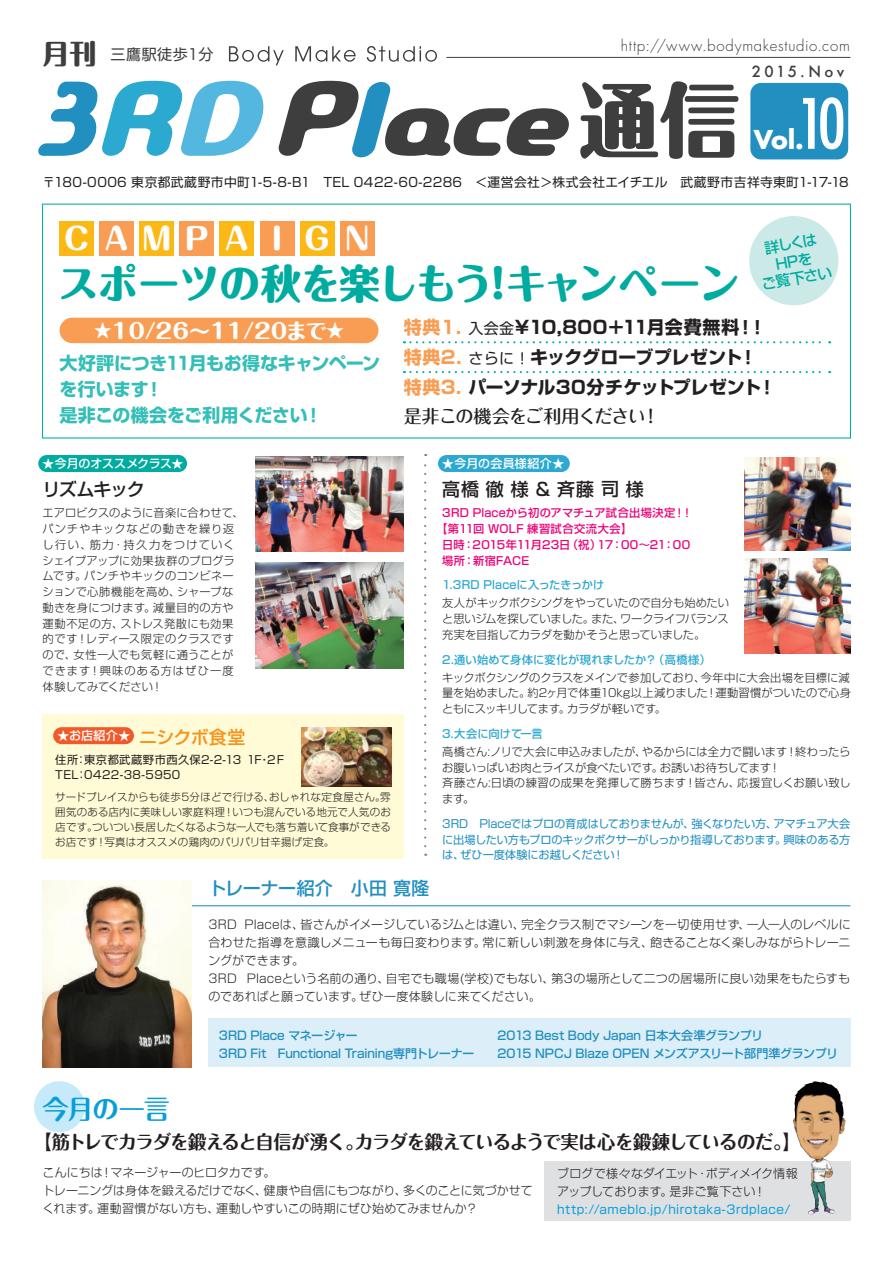
<style>
.page{position:relative;width:893px;height:1263px;background:#fff}
.page>*{position:absolute;margin:0;border:0;box-sizing:border-box;transform-origin:0 0}
.t1{font:800 81px "Maru Fo Pro";color:#3e3e3f}
.t2{font:condensed 67.5px "Futura";color:#fff}
.t3{font:800 40.5px "Maru Fo Pro";letter-spacing:-.025em;color:#00aba0}
.t4{font:800 30px "Maru Fo Pro";letter-spacing:.475em;color:#fff}
.t5{font:700 26.25px "Maru Fo Pro";letter-spacing:-.045em;color:#069edb}
.t6{font:700 25.35px "Futura";color:#fff}
.t7{font:800 21px "Maru Fo Pro";color:#fff}
.t8{font:700 18.75px "Maru Fo Pro";letter-spacing:-.05em;color:#231f20}
.t9{font:700 18px/30px "Shin Go";letter-spacing:.01em;color:#231f20}
.t10{font:700 18px/26.2px "Shin Go";letter-spacing:-.02em;color:#33beb7}
.t11{font:500 18px "Shin Go";letter-spacing:-.05em;color:#231f20}
.t12{font:500 18px "Maru Fo Pro";letter-spacing:-.045em;color:#231f20}
.t13{font:500 18px "Shin Go";letter-spacing:.005em;color:#218fc0}
.t14{font:500 18px "Shin Go";letter-spacing:-.045em;color:#f7931d}
.t15{font:300 15px "Futura";letter-spacing:.05em;color:#3e3e3f}
.t16{font:15px "Shin Go";letter-spacing:.035em;color:#3e3e3f}
.t17{font:500 15px "Futura";letter-spacing:.215em;color:#3e3e3f}
.t18{font:500 14.7px/17.5px "Shin Go";color:#00aba0;text-align:center}
.t19{font:12.75px "Shin Go";letter-spacing:.025em;color:#231f20}
.t20{font:300 12px/18px "Shin Go";letter-spacing:.005em;color:#231f20}
.t21{font:500 12px/18px "Shin Go";letter-spacing:-.01em;color:#218fc0}
.t22{font:12px "Shin Go";letter-spacing:.035em;color:#069edb}
.t23{font:500 12px "Shin Go";letter-spacing:-.02em;color:#fff}
.t24{font:500 12px "Shin Go";letter-spacing:.03em;color:#fff}
.t25{font:500 12px "Shin Go";color:#fff}
.t26{font:300 11.25px/15.8px "Shin Go";letter-spacing:.01em;color:#231f20;text-align:justify}
.t27{font:300 11.25px/15.8px "Shin Go";letter-spacing:.03em;color:#231f20}
.t28{font:11.25px/15.8px "Shin Go";letter-spacing:-.025em;color:#218fc0;text-align:justify}
.t29{font:500 11.25px "Shin Go";letter-spacing:.01em;color:#2ca9d0}
.t30{font:500 11.25px "Shin Go";letter-spacing:.015em;color:#ed0277}
.t31{font:11.25px/15px "Shin Go";letter-spacing:.035em;color:#231f20}
.t32{font:500 11.25px "Shin Go";letter-spacing:-.01em;color:#ed0277}
.t33{font:300 10.5px/15px "Shin Go";letter-spacing:.005em;color:#231f20;text-align:justify}
.s1{font-family:"Maru Fo Pro";font-weight:800;font-size:27px}
.s2{color:#f89d53}
.s3{font-weight:400;font-size:15px}
.s4{font-size:18px}
</style>
<div class="page">
<div style="left:208px;top:1018px;width:642px;height:49px;background:#dceef7"></div>
<div style="left:43px;top:714px;width:361px;height:145px;background:#fffbd6"></div>
<div style="left:38px;top:455px;width:149px;height:17px;background:#00aba0;border-radius:9px"></div>
<hr style="left:446px;top:57px;width:404px;height:1px;background:#3e3e3f">
<svg style="left:38px;top:81px;width:226px;height:75px"></svg>
<svg style="left:278px;top:81px;width:291px;height:76px"></svg>
<div style="left:750px;top:83px;width:98px;height:76px;background:#218fc0;border-radius:11px"></div>
<svg style="left:229px;top:46px;width:55px;height:19px"></svg>
<svg style="left:295px;top:46px;width:61px;height:16px"></svg>
<svg style="left:367px;top:46px;width:70px;height:16px"></svg>
<div style="left:544px;top:1161px;width:306px;height:59px;background:#dfe0e2"></div>
<hr style="left:43px;top:905px;width:807px;height:1px;background:#218fc0">
<img style="left:255px;top:456px;width:149px;height:96px">
<img style="left:744px;top:457px;width:106px;height:93px">
<img style="left:255px;top:562px;width:149px;height:107px">
<svg style="left:424px;top:454px;width:2px;height:392px"></svg>
<div style="left:53px;top:727px;width:81px;height:17px;background:#f15929;border-radius:9px"></div>
<div style="left:438px;top:455px;width:132px;height:17px;background:#2ca9d0;border-radius:9px"></div>
<img style="left:43px;top:880px;width:148px;height:187px">
<img style="left:302px;top:727px;width:89px;height:60px">
<div style="left:34px;top:1081px;width:51px;height:51px;background:#c6eafa;border-radius:50%"></div>
<img style="left:793px;top:1081px;width:22px;height:134px">
<img style="left:744px;top:558px;width:106px;height:96px">
<div style="left:60px;top:318px;width:318px;height:25px;background:#f89d53;border-radius:13px"></div>
<svg style="left:749px;top:216px;width:90px;height:90px"></svg>
<svg style="left:404px;top:341px;width:426px;height:2px"></svg>
<svg style="left:404px;top:371px;width:426px;height:2px"></svg>
<div style="left:60px;top:221px;width:34px;height:34px;background:#fcb814"></div>
<div style="left:100px;top:221px;width:34px;height:34px;background:#f89d53"></div>
<div style="left:140px;top:221px;width:34px;height:34px;background:#fcb814"></div>
<div style="left:180px;top:221px;width:34px;height:34px;background:#f89d53"></div>
<div style="left:220px;top:221px;width:34px;height:34px;background:#fcb814"></div>
<div style="left:260px;top:221px;width:34px;height:34px;background:#f89d53"></div>
<div style="left:300px;top:221px;width:34px;height:34px;background:#fcb814"></div>
<div style="left:340px;top:221px;width:34px;height:34px;background:#f89d53"></div>
<p class="t16" style="left:43px;top:44px;width:172px"><span class="s1">月刊</span> 三鷹駅徒歩１分</p>
<p class="t15" style="left:621px;top:36px;width:230px">http://www.bodymakestudio.com</p>
<h1 class="t1" style="left:579px;top:55px;width:163px">通信</h1>
<p class="t17" style="left:752px;top:61px;width:94px">2015.Nov</p>
<h2 class="t2" style="left:797px;top:81px;width:50px">10</h2>
<h3 class="t6" style="left:754px;top:122px;width:52px">Vol.</h3>
<p class="t19" style="left:43px;top:174px;width:808px">〒180-0006 東京都武蔵野市中町1-5-8-B1　TEL 0422-60-2286　＜運営会社＞株式会社エイチエル　武蔵野市吉祥寺東町1-17-18</p>
<h3 class="t4" style="left:64px;top:214px;width:307px">CAMPA I GN</h3>
<p class="t18" style="left:754px;top:240px;width:73px;rotate:-10deg">詳しくは<br>HPを<br>ご覧下さい</p>
<h3 class="t9" style="left:404px;top:311px;width:374px"><span class="s2">特典1.</span> <span class="s3">入会金</span>¥10,800＋11月会費無料！！<span class="s2">特典2.</span> <span class="s3">さらに！</span>キックグローブプレゼント！<span class="s2">特典3.</span> パーソナル30分チケットプレゼント！</h3>
<h3 class="t3" style="left:58px;top:252px;width:683px">スポーツの秋を楽しもう！キャンペーン</h3>
<h3 class="t7" style="left:94px;top:314px;width:252px"><span class="s4">★</span>10/26～11/20まで<span class="s4">★</span></h3>
<h3 class="t10" style="left:60px;top:349px;width:322px">大好評につき11月もお得なキャンペーンを行います！<br>是非この機会をご利用ください！</h3>
<h3 class="t12" style="left:404px;top:402px;width:257px">是非この機会をご利用ください！</h3>
<p class="t23" style="left:43px;top:455px;width:142px">★今月のオススメクラス★</p>
<h3 class="t11" style="left:43px;top:478px;width:104px">リズムキック</h3>
<p class="t27" style="left:43px;top:505px;width:203px">エアロビクスのように音楽に合わせて、パンチやキックなどの動きを繰り返し行い、筋力・持久力をつけていくシェイプアップに効果抜群のプログラムです。パンチやキックのコンビネーションで心肺機能を高め、シャープな動きを身につけます。減量目的の方や運動不足の方、ストレス発散にも効果的です！レディース限定のクラスですので、女性一人でも気軽に通うことができます！興味のある方はぜひ一度体験してみてください！</p>
<h3 class="t14" style="left:55px;top:725px;width:192px">　　　　 ニシクボ食堂</h3>
<p class="t31" style="left:55px;top:751px;width:233px">住所：東京都武蔵野市西久保2-2-13｠1F・2Ｆ<br>TEL：0422-38-5950</p>
<p class="t33" style="left:55px;top:789px;width:337px">サードプレイスからも徒歩5分ほどで行ける、おしゃれな定食屋さん。雰囲気のある店内に美味しい家庭料理！いつも混んでいる地元で人気のお店です。ついつい長居したくなるような一人でも落ち着いて食事ができるお店です！写真はオススメの鶏肉のパリパリ甘辛揚げ定食。</p>
<p class="t25" style="left:57px;top:727px;width:75px">★お店紹介★</p>
<h3 class="t13" style="left:208px;top:877px;width:222px">トレーナー紹介　小田 寛隆</h3>
<p class="t24" style="left:442px;top:455px;width:124px">★今月の会員様紹介★</p>
<h3 class="t11" style="left:442px;top:478px;width:203px">高橋 徹 様 &amp; 斉藤 司 様</h3>
<p class="t30" style="left:442px;top:506px;width:252px">3RD Placeから初のアマチュア試合出場決定！！</p>
<p class="t30" style="left:437px;top:522px;width:197px">【第11回 WOLF 練習試合交流大会】</p>
<p class="t32" style="left:442px;top:537px;width:249px">日時：2015年11月23日（祝）17：00～21：00</p>
<p class="t30" style="left:442px;top:553px;width:88px">場所：新宿FACE</p>
<p class="t29" style="left:442px;top:578px;width:164px">1.3RD Placeに入ったきっかけ</p>
<p class="t26" style="left:442px;top:595px;width:288px">友人がキックボクシングをやっていたので自分も始めたいと思いジムを探していました。また、ワークライフバランス充実を目指してカラダを動かそうと思っていました。</p>
<p class="t29" style="left:442px;top:652px;width:270px">2.通い始めて身体に変化が現れましたか？（高橋様）</p>
<p class="t26" style="left:442px;top:669px;width:410px">キックボクシングのクラスをメインで参加しており、今年中に大会出場を目標に減量を始めました。約2ヶ月で体重10kg以上減りました！運動習慣がついたので心身ともにスッキリしてます。カラダが軽いです。</p>
<p class="t29" style="left:442px;top:726px;width:102px">3.大会に向けて一言</p>
<p class="t26" style="left:442px;top:743px;width:410px;text-align:left">高橋さん:ノリで大会に申込みましたが、やるからには全力で闘います！終わったらお腹いっぱいお肉とライスが食べたいです。お誘いお待ちしてます！<br>斉藤さん:日頃の練習の成果を発揮して勝ちます！皆さん、応援宜しくお願い致します。</p>
<p class="t28" style="left:442px;top:815px;width:410px">3RD Placeではプロの育成はしておりませんが、強くなりたい方、アマチュア大会に出場したい方もプロのキックボクサーがしっかり指導しております。興味のある方は、ぜひ一度体験にお越しください！</p>
<p class="t20" style="left:208px;top:915px;width:644px">3RD Placeは、皆さんがイメージしているジムとは違い、完全クラス制でマシーンを一切使用せず、一人一人のレベルに合わせた指導を意識しメニューも毎日変わります。常に新しい刺激を身体に与え、飽きることなく楽しみながらトレーニングができます。<br>3RD Placeという名前の通り、自宅でも職場(学校)でもない、第3の場所として二つの居場所に良い効果をもたらすものであればと願っています。ぜひ一度体験しに来てください。</p>
<p class="t21" style="left:219px;top:1025px;width:257px">3RD Place マネージャー<br>3RD Fit　Functional Training専門トレーナー</p>
<p class="t21" style="left:497px;top:1025px;width:342px">2013 Best Body Japan 日本大会準グランプリ<br>2015 NPCJ Blaze OPEN メンズアスリート部門準グランプリ</p>
<h3 class="t5" style="left:43px;top:1088px;width:129px">今月の一言</h3>
<h3 class="t8" style="left:33px;top:1127px;width:769px">【筋トレでカラダを鍛えると自信が湧く。カラダを鍛えているようで実は心を鍛錬しているのだ。】</h3>
<p class="t20" style="left:557px;top:1164px;width:242px">ブログで様々なダイエット・ボディメイク情報アップしております。是非ご覧下さい！</p>
<p class="t22" style="left:557px;top:1201px;width:235px">http://ameblo.jp/hirotaka-3rdplace/</p>
<p class="t20" style="left:43px;top:1163px;width:492px">こんにちは！マネージャーのヒロタカです。<br>トレーニングは身体を鍛えるだけでなく、健康や自信にもつながり、多くのことに気づかせてくれます。運動習慣がない方も、運動しやすいこの時期にぜひ始めてみませんか？</p>
</div>
